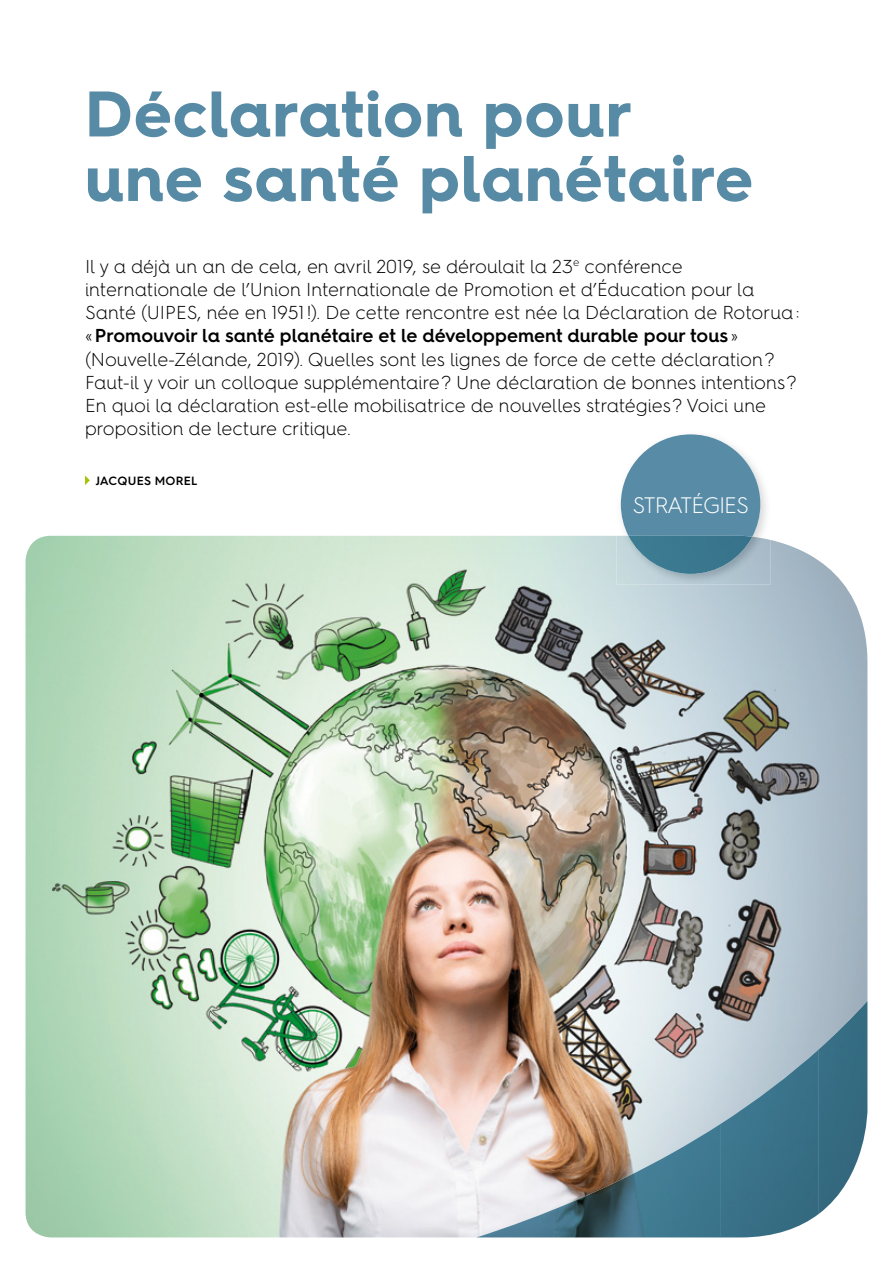
<style>
.page{position:relative;width:893px;height:1263px;background:#fff}
.page>*{position:absolute;margin:0;border:0;box-sizing:border-box;transform-origin:0 0}
.t1{font:700 64.5px/64.5px "Hurme Geometric Sans 4";letter-spacing:.02em;color:#578ba5}
.t2{font:300 22.5px "Hurme Geometric Sans 4";letter-spacing:-.05em;color:#fff}
.t3{font:300 18.75px/23.2px "Hurme Geometric Sans 4";color:#000}
.t4{font:600 12px "Hurme Geometric Sans 4";letter-spacing:.02em;color:#000}
.s1{font-weight:600}
</style>
<div class="page">
<svg style="left:85px;top:475px;width:5px;height:10px"></svg>
<img style="left:26px;top:536px;width:841px;height:701px">
<img style="left:617px;top:479px;width:149px;height:57px">
<img style="left:617px;top:536px;width:154px;height:48px">
<svg style="left:621px;top:434px;width:139px;height:103px;background:#719db3"></svg>
<img style="left:628px;top:536px;width:124px;height:38px">
<img style="left:818px;top:1001px;width:49px;height:213px">
<img style="left:721px;top:1049px;width:98px;height:188px">
<img style="left:672px;top:1123px;width:49px;height:114px">
<img style="left:574px;top:1153px;width:98px;height:84px">
<img style="left:476px;top:1201px;width:98px;height:36px">
<h1 class="t1" style="left:85px;top:81px;width:669px">Déclaration pour une santé planétaire</h1>
<p class="t3" style="left:85px;top:254px;width:716px">Il y a déjà un an de cela, en avril 2019, se déroulait la 23<sup>e</sup> conférence internationale de l’Union Internationale de Promotion et d’Éducation pour la Santé (UIPES, née en 1951 !). De cette rencontre est née la Déclaration de Rotorua : « <span class="s1">Promouvoir la santé planétaire et le développement durable pour tous</span> » (Nouvelle-Zélande, 2019). Quelles sont les lignes de force de cette déclaration ?<br>Faut-il y voir un colloque supplémentaire ? Une déclaration de bonnes intentions ?<br>En quoi la déclaration est-elle mobilisatrice de nouvelles stratégies ? Voici une proposition de lecture critique.</p>
<p class="t4" style="left:96px;top:472px;width:103px">JACQUES MOREL</p>
<p class="t2" style="left:632px;top:490px;width:118px">STRATÉGIES</p>
</div>
